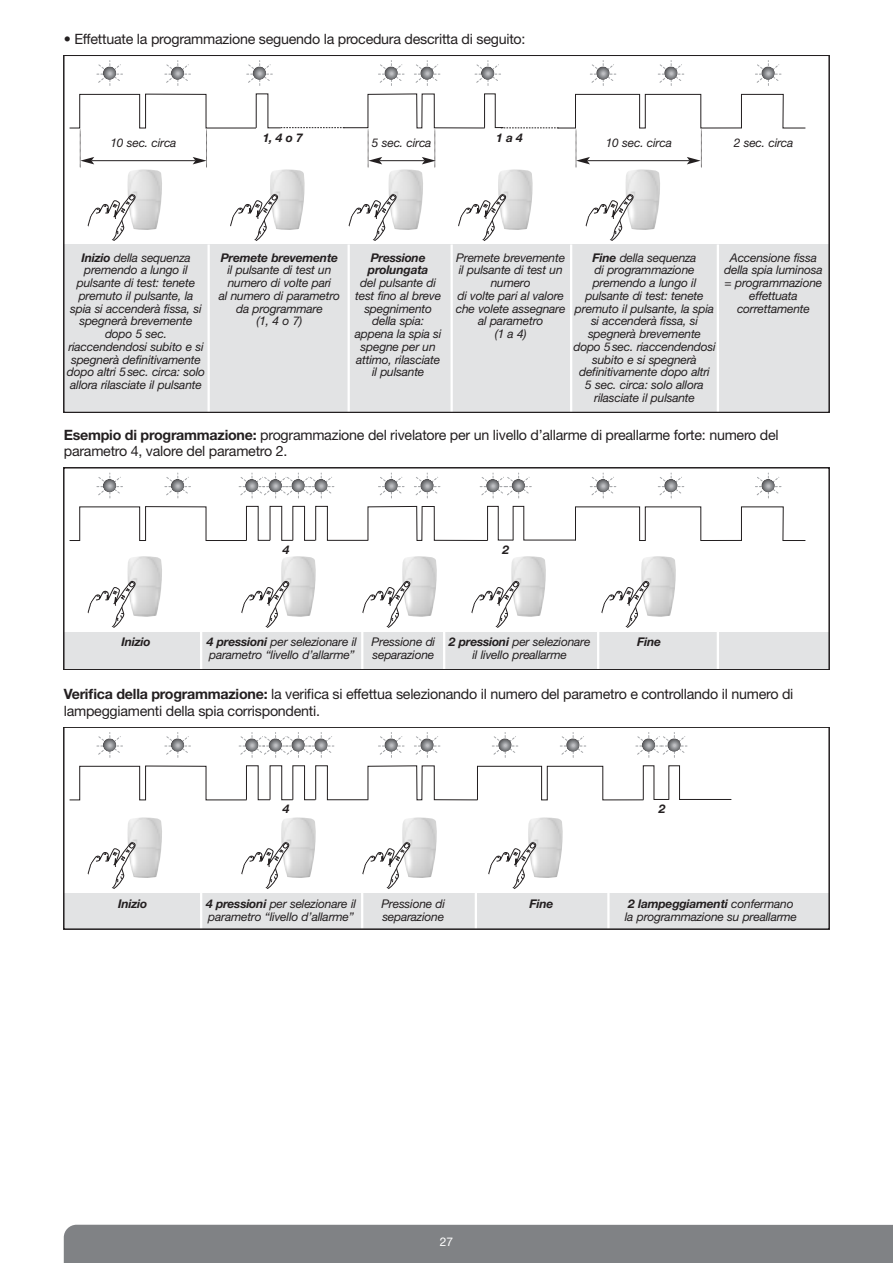
<style>
.page{position:relative;width:893px;height:1263px;background:#fff}
.page>*{position:absolute;margin:0;border:0;box-sizing:border-box;transform-origin:0 0}
.t1{font:14.25px/16.5px "+XRLPJP Helvetica Neue LT Com";letter-spacing:-.015em;color:#231f20}
.t2{font:italic 12px/12.8px "+YZJJIJ Helvetica Neue LT Com";letter-spacing:-.015em;color:#231f20;text-align:center}
.t3{font:italic 700 12px/12.8px "+GIQIFG Helvetica Neue LT Com";letter-spacing:-.015em;color:#231f20}
.t4{font:12px "+XRLPJP Helvetica Neue LT Com";color:#fff}
.s1{font-family:"+GIQIFG Helvetica Neue LT Com";font-weight:700}
.s2{font-family:"+HDBKZD Helvetica Neue LT Com";font-weight:700}
.s3{font-family:"+YZJJIJ Helvetica Neue LT Com";font-weight:400}
</style>
<div class="page">
<div style="left:64px;top:1225px;width:829px;height:38px;background:#808285"></div>
<img style="left:127px;top:817px;width:35px;height:61px">
<svg style="left:87px;top:842px;width:49px;height:47px"></svg>
<img style="left:281px;top:817px;width:35px;height:61px">
<svg style="left:241px;top:842px;width:49px;height:47px"></svg>
<img style="left:402px;top:817px;width:35px;height:61px">
<svg style="left:362px;top:842px;width:49px;height:47px"></svg>
<img style="left:528px;top:817px;width:35px;height:61px">
<svg style="left:488px;top:842px;width:49px;height:47px"></svg>
<div style="left:64px;top:893px;width:765px;height:36px;background:#e2e3e4"></div>
<svg style="left:97px;top:732px;width:26px;height:25px"></svg>
<svg style="left:103px;top:738px;width:13px;height:14px"></svg>
<svg style="left:165px;top:732px;width:25px;height:25px"></svg>
<svg style="left:171px;top:738px;width:13px;height:14px"></svg>
<svg style="left:378px;top:732px;width:26px;height:25px"></svg>
<svg style="left:384px;top:738px;width:14px;height:14px"></svg>
<svg style="left:414px;top:732px;width:26px;height:25px"></svg>
<svg style="left:420px;top:738px;width:14px;height:14px"></svg>
<svg style="left:492px;top:732px;width:26px;height:25px"></svg>
<svg style="left:498px;top:738px;width:14px;height:14px"></svg>
<svg style="left:560px;top:732px;width:26px;height:25px"></svg>
<svg style="left:566px;top:738px;width:13px;height:14px"></svg>
<hr style="left:200px;top:893px;width:2px;height:36px;background:#fff">
<hr style="left:361px;top:893px;width:2px;height:36px;background:#fff">
<hr style="left:475px;top:893px;width:2px;height:36px;background:#fff">
<hr style="left:607px;top:893px;width:3px;height:36px;background:#fff">
<svg style="left:636px;top:732px;width:51px;height:25px"></svg>
<svg style="left:667px;top:738px;width:14px;height:14px"></svg>
<svg style="left:239px;top:732px;width:95px;height:25px"></svg>
<svg style="left:314px;top:738px;width:14px;height:14px"></svg>
<svg style="left:69px;top:765px;width:663px;height:35px"></svg>
<div style="left:64px;top:245px;width:765px;height:167px;background:#e2e3e4"></div>
<svg style="left:97px;top:61px;width:26px;height:24px"></svg>
<svg style="left:103px;top:66px;width:13px;height:14px"></svg>
<svg style="left:165px;top:61px;width:25px;height:24px"></svg>
<svg style="left:171px;top:66px;width:13px;height:14px"></svg>
<svg style="left:247px;top:61px;width:25px;height:24px"></svg>
<svg style="left:253px;top:66px;width:13px;height:14px"></svg>
<svg style="left:378px;top:61px;width:26px;height:24px"></svg>
<svg style="left:384px;top:66px;width:14px;height:14px"></svg>
<svg style="left:414px;top:61px;width:26px;height:24px"></svg>
<svg style="left:420px;top:66px;width:14px;height:14px"></svg>
<svg style="left:475px;top:61px;width:26px;height:24px"></svg>
<svg style="left:481px;top:66px;width:13px;height:14px"></svg>
<svg style="left:590px;top:61px;width:26px;height:24px"></svg>
<svg style="left:596px;top:66px;width:14px;height:14px"></svg>
<svg style="left:658px;top:61px;width:26px;height:24px"></svg>
<svg style="left:664px;top:66px;width:13px;height:14px"></svg>
<svg style="left:755px;top:61px;width:26px;height:24px"></svg>
<svg style="left:761px;top:66px;width:14px;height:14px"></svg>
<hr style="left:207px;top:244px;width:3px;height:168px;background:#fff">
<hr style="left:348px;top:244px;width:2px;height:168px;background:#fff">
<hr style="left:450px;top:244px;width:3px;height:168px;background:#fff">
<hr style="left:570px;top:244px;width:2px;height:168px;background:#fff">
<hr style="left:717px;top:244px;width:2px;height:168px;background:#fff">
<svg style="left:69px;top:93px;width:737px;height:75px"></svg>
<img style="left:127px;top:169px;width:35px;height:61px">
<svg style="left:87px;top:194px;width:49px;height:47px"></svg>
<img style="left:127px;top:556px;width:35px;height:61px">
<svg style="left:87px;top:581px;width:49px;height:47px"></svg>
<img style="left:281px;top:556px;width:35px;height:61px">
<svg style="left:241px;top:581px;width:49px;height:47px"></svg>
<img style="left:402px;top:556px;width:35px;height:61px">
<svg style="left:362px;top:581px;width:49px;height:47px"></svg>
<img style="left:511px;top:556px;width:35px;height:61px">
<svg style="left:471px;top:581px;width:49px;height:47px"></svg>
<img style="left:641px;top:556px;width:35px;height:61px">
<svg style="left:601px;top:581px;width:49px;height:47px"></svg>
<img style="left:270px;top:169px;width:35px;height:61px">
<svg style="left:230px;top:194px;width:48px;height:47px"></svg>
<img style="left:388px;top:169px;width:35px;height:61px">
<svg style="left:348px;top:194px;width:49px;height:47px"></svg>
<img style="left:498px;top:169px;width:35px;height:61px">
<svg style="left:458px;top:194px;width:48px;height:47px"></svg>
<img style="left:625px;top:169px;width:35px;height:61px">
<svg style="left:585px;top:194px;width:49px;height:47px"></svg>
<div style="left:64px;top:631px;width:765px;height:38px;background:#e2e3e4"></div>
<svg style="left:97px;top:473px;width:26px;height:25px"></svg>
<svg style="left:103px;top:479px;width:13px;height:13px"></svg>
<svg style="left:165px;top:473px;width:25px;height:25px"></svg>
<svg style="left:171px;top:479px;width:13px;height:13px"></svg>
<svg style="left:378px;top:473px;width:26px;height:25px"></svg>
<svg style="left:384px;top:479px;width:14px;height:13px"></svg>
<svg style="left:414px;top:473px;width:26px;height:25px"></svg>
<svg style="left:420px;top:479px;width:14px;height:13px"></svg>
<svg style="left:590px;top:473px;width:26px;height:25px"></svg>
<svg style="left:596px;top:479px;width:14px;height:13px"></svg>
<svg style="left:658px;top:473px;width:26px;height:25px"></svg>
<svg style="left:664px;top:479px;width:13px;height:13px"></svg>
<svg style="left:755px;top:473px;width:26px;height:25px"></svg>
<svg style="left:761px;top:479px;width:14px;height:13px"></svg>
<hr style="left:200px;top:631px;width:2px;height:39px;background:#fff">
<hr style="left:361px;top:631px;width:2px;height:39px;background:#fff">
<hr style="left:443px;top:631px;width:2px;height:39px;background:#fff">
<hr style="left:597px;top:631px;width:2px;height:39px;background:#fff">
<hr style="left:717px;top:631px;width:2px;height:39px;background:#fff">
<svg style="left:480px;top:473px;width:51px;height:25px"></svg>
<svg style="left:512px;top:479px;width:13px;height:13px"></svg>
<svg style="left:239px;top:473px;width:95px;height:25px"></svg>
<svg style="left:314px;top:479px;width:14px;height:13px"></svg>
<svg style="left:69px;top:506px;width:737px;height:35px"></svg>
<p class="t1" style="left:64px;top:32px;width:463px">• Effettuate la programmazione seguendo la procedura descritta di seguito:</p>
<p class="t3" style="left:263px;top:132px;width:42px">1, 4 o 7</p>
<p class="t3" style="left:496px;top:132px;width:28px">1 a 4</p>
<p class="t2" style="left:110px;top:138px;width:68px">10 sec. circa</p>
<p class="t2" style="left:372px;top:138px;width:61px">5 sec. circa</p>
<p class="t2" style="left:606px;top:138px;width:68px">10 sec. circa</p>
<p class="t2" style="left:734px;top:138px;width:61px">2 sec. circa</p>
<p class="t2" style="left:67px;top:252px;width:140px"><span class="s1">Inizio</span> della sequenza premendo a lungo il pulsante di test: tenete premuto il pulsante, la spia si accenderà fissa, si spegnerà brevemente dopo 5 sec. riaccendendosi subito e si spegnerà definitivamente dopo altri 5 sec. circa: solo allora rilasciate il pulsante</p>
<p class="t3" style="left:221px;top:252px;width:119px">Premete brevemente</p>
<p class="t2" style="left:219px;top:265px;width:123px">il pulsante di test un numero di volte pari<br>al numero di parametro da programmare<br>(1, 4 o 7)</p>
<p class="t3" style="left:368px;top:252px;width:62px">Pressione prolungata</p>
<p class="t2" style="left:355px;top:278px;width:88px">del pulsante di test fino al breve spegnimento della spia: appena la spia si spegne per un attimo, rilasciate il pulsante</p>
<p class="t2" style="left:456px;top:252px;width:111px">Premete brevemente il pulsante di test un numero<br>di volte pari al valore che volete assegnare al parametro<br>(1 a 4)</p>
<p class="t2" style="left:573px;top:252px;width:144px"><span class="s1">Fine</span> della sequenza<br>di programmazione premendo a lungo il pulsante di test: tenete premuto il pulsante, la spia si accenderà fissa, si spegnerà brevemente dopo 5 sec. riaccendendosi subito e si spegnerà definitivamente dopo altri<br>5 sec. circa: solo allora rilasciate il pulsante</p>
<p class="t2" style="left:724px;top:252px;width:100px">Accensione fissa della spia luminosa = programmazione effettuata correttamente</p>
<p class="t1" style="left:64px;top:428px;width:716px"><span class="s2">Esempio di programmazione:</span> programmazione del rivelatore per un livello d’allarme di preallarme forte: numero del parametro 4, valore del parametro 2.</p>
<p class="t3" style="left:283px;top:544px;width:8px">4</p>
<p class="t3" style="left:502px;top:544px;width:8px">2</p>
<p class="t3" style="left:121px;top:637px;width:31px">Inizio</p>
<p class="t2" style="left:207px;top:637px;width:152px;text-align:left"><span class="s1">4 pressioni</span> per selezionare il parametro “livello d’allarme”</p>
<p class="t2" style="left:372px;top:637px;width:65px;text-align:left">Pressione di separazione</p>
<p class="t2" style="left:449px;top:637px;width:143px"><span class="s1">2 pressioni</span> per selezionare il livello preallarme</p>
<p class="t3" style="left:637px;top:637px;width:25px">Fine</p>
<p class="t1" style="left:64px;top:687px;width:731px"><span class="s2">Verifica della programmazione:</span> la verifica si effettua selezionando il numero del parametro e controllando il numero di lampeggiamenti della spia corrispondenti.</p>
<p class="t3" style="left:283px;top:804px;width:8px">4</p>
<p class="t3" style="left:659px;top:804px;width:8px">2</p>
<p class="t3" style="left:118px;top:898px;width:31px">Inizio</p>
<p class="t2" style="left:206px;top:898px;width:152px;text-align:left"><span class="s1">4 pressioni</span> per selezionare il parametro “livello d’allarme”</p>
<p class="t2" style="left:381px;top:898px;width:65px;text-align:left">Pressione di separazione</p>
<p class="t3" style="left:529px;top:898px;width:25px">Fine</p>
<p class="t3" style="left:628px;top:898px;width:167px">2 lampeggiamenti <span class="s3">confermano</span></p>
<p class="t2" style="left:625px;top:911px;width:174px">la programmazione su preallarme</p>
<p class="t4" style="left:440px;top:1237px;width:15px">27</p>
</div>
